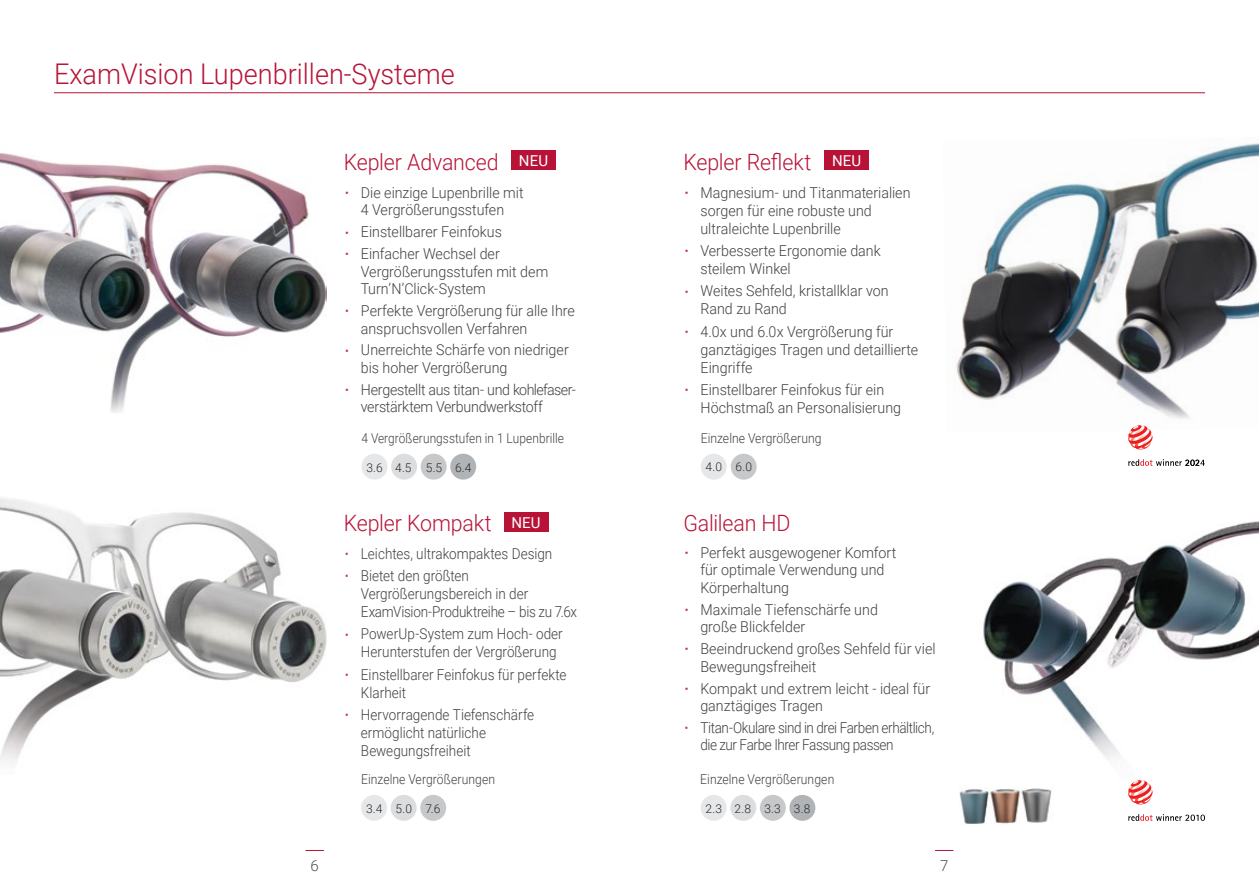
<style>
.page{position:relative;width:1259px;height:893px;background:#fff}
.page>*{position:absolute;margin:0;border:0;box-sizing:border-box;transform-origin:0 0}
.t1{font:300 28.5px "Roboto";color:#b81237;scale:.95 1}
.t2{font:300 22.5px "Roboto";letter-spacing:-.01em;color:#b81237;scale:.95 1}
.t3{font:300 15px/17.5px "Roboto";color:#414042;scale:.95 1}
.t4{font:300 15px/18px "Roboto";color:#414042;scale:.9 1}
.t5{font:300 15px/17.5px "Roboto";letter-spacing:-.03em;color:#414042;scale:.9 1}
.t6{font:300 15px/17.5px "Roboto";letter-spacing:-.02em;color:#414042;scale:.95 1}
.t7{font:15px "Roboto";letter-spacing:.01em;color:#fff}
.t8{font:300 15px "Roboto";color:#4d4d4f}
.t9{font:300 13.5px "Roboto";letter-spacing:.005em;color:#414042;scale:.9 1}
.t10{font:300 13.5px "Roboto";letter-spacing:.005em;color:#414042;scale:.88 1}
.t11{font:300 12px "Roboto";color:#292829}
</style>
<div class="page">
<svg style="left:935px;top:850px;width:18px;height:1px"></svg>
<svg style="left:306px;top:850px;width:18px;height:1px"></svg>
<img style="left:0;top:153px;width:327px;height:259px">
<img style="left:0;top:498px;width:327px;height:265px">
<img style="left:956px;top:143px;width:303px;height:276px">
<hr style="left:54px;top:93px;width:1151px;height:1px;background:#b81237">
<div style="left:361px;top:795px;width:26px;height:26px;background:#e6e7e8;border-radius:50%"></div>
<div style="left:701px;top:795px;width:25px;height:26px;background:#e6e7e8;border-radius:50%"></div>
<div style="left:391px;top:795px;width:25px;height:26px;background:#dcddde;border-radius:50%"></div>
<div style="left:730px;top:795px;width:26px;height:26px;background:#dcddde;border-radius:50%"></div>
<div style="left:420px;top:795px;width:26px;height:26px;background:#c7c8ca;border-radius:50%"></div>
<div style="left:760px;top:795px;width:26px;height:26px;background:#c7c8ca;border-radius:50%"></div>
<div style="left:789px;top:795px;width:26px;height:26px;background:#b1b4b6;border-radius:50%"></div>
<div style="left:361px;top:454px;width:26px;height:26px;background:#e6e7e8;border-radius:50%"></div>
<div style="left:391px;top:454px;width:26px;height:26px;background:#dcddde;border-radius:50%"></div>
<div style="left:421px;top:454px;width:25px;height:26px;background:#c7c8ca;border-radius:50%"></div>
<div style="left:450px;top:454px;width:26px;height:26px;background:#b1b4b6;border-radius:50%"></div>
<img style="left:983px;top:521px;width:276px;height:239px">
<img style="left:959px;top:788px;width:93px;height:36px">
<svg style="left:1128px;top:425px;width:24px;height:24px"></svg>
<svg style="left:1128px;top:459px;width:77px;height:7px"></svg>
<svg style="left:1128px;top:780px;width:24px;height:24px"></svg>
<svg style="left:1128px;top:814px;width:77px;height:7px"></svg>
<div style="left:511px;top:150px;width:44px;height:20px;background:#b81237"></div>
<div style="left:504px;top:512px;width:44px;height:20px;background:#b81237"></div>
<div style="left:824px;top:150px;width:44px;height:20px;background:#b81237"></div>
<div style="left:701px;top:454px;width:25px;height:26px;background:#e6e7e8;border-radius:50%"></div>
<div style="left:730px;top:454px;width:26px;height:26px;background:#c7c8ca;border-radius:50%"></div>
<h1 class="t1" style="left:54px;top:54px;width:423px">ExamVision Lupenbrillen-Systeme</h1>
<h2 class="t2" style="left:344px;top:147px;width:165px">Kepler Advanced</h2>
<p class="t3" style="left:344px;top:183px;width:191px;text-align:center"><sup>.</sup> Die einzige Lupenbrille mit<br>4 Vergrößerungsstufen</p>
<p class="t3" style="left:344px;top:221px;width:168px;line-height:21.8px"><sup>.</sup> Einstellbarer Feinfokus <sup>.</sup> Einfacher Wechsel der</p>
<p class="t3" style="left:361px;top:262px;width:199px">Vergrößerungsstufen mit dem<br>Turn’N’Click-System</p>
<p class="t3" style="left:361px;top:301px;width:227px;text-indent:-17px"><sup>.</sup> Perfekte Vergrößerung für alle Ihre anspruchsvollen Verfahren</p>
<p class="t3" style="left:361px;top:341px;width:220px;text-indent:-17px"><sup>.</sup> Unerreichte Schärfe von niedriger bis hoher Vergrößerung</p>
<p class="t6" style="left:361px;top:380px;width:228px;text-indent:-17px"><sup>.</sup> Hergestellt aus titan- und kohlefaser&shy;verstärktem Verbundwerkstoff</p>
<p class="t7" style="left:519px;top:150px;width:31px">NEU</p>
<p class="t10" style="left:361px;top:429px;width:232px">4 Vergrößerungsstufen in 1 Lupenbrille</p>
<h2 class="t2" style="left:683px;top:147px;width:136px">Kepler Reflekt</h2>
<p class="t3" style="left:700px;top:183px;width:223px;line-height:18px;text-indent:-17px"><sup>.</sup> Magnesium- und Titanmaterialien sorgen für eine robuste und ultraleichte Lupenbrille</p>
<p class="t3" style="left:700px;top:241px;width:191px;line-height:18px;text-indent:-17px"><sup>.</sup> Verbesserte Ergonomie dank steilem Winkel</p>
<p class="t3" style="left:700px;top:282px;width:199px;line-height:18px;text-indent:-17px"><sup>.</sup> Weites Sehfeld, kristallklar von<br>Rand zu Rand</p>
<p class="t3" style="left:700px;top:322px;width:231px;line-height:18px;text-indent:-17px"><sup>.</sup> 4.0x und 6.0x Vergrößerung für ganztägiges Tragen und detaillierte<br>Eingriffe</p>
<p class="t3" style="left:700px;top:380px;width:213px;line-height:18px;text-indent:-17px"><sup>.</sup> Einstellbarer Feinfokus für ein<br>Höchstmaß an Personalisierung</p>
<p class="t9" style="left:701px;top:429px;width:136px">Einzelne Vergrößerung</p>
<p class="t7" style="left:832px;top:150px;width:31px">NEU</p>
<p class="t11" style="left:366px;top:459px;width:107px">3.6 4.5 5.5 6.4</p>
<p class="t11" style="left:705px;top:458px;width:48px">4.0 6.0</p>
<h2 class="t2" style="left:344px;top:508px;width:157px">Kepler Kompakt</h2>
<p class="t4" style="left:344px;top:542px;width:233px;line-height:22.2px"><sup>.</sup> Leichtes, ultrakompaktes Design <sup>.</sup> Bietet den größten</p>
<p class="t4" style="left:361px;top:584px;width:242px">Vergrößerungsbereich in der<br>ExamVision-Produktreihe – bis zu 7.6x</p>
<p class="t4" style="left:361px;top:624px;width:226px;text-indent:-17px"><sup>.</sup> PowerUp-System zum Hoch- oder<br>Herunterstufen der Vergrößerung</p>
<p class="t4" style="left:361px;top:665px;width:230px;text-indent:-17px"><sup>.</sup> Einstellbarer Feinfokus für perfekte<br>Klarheit</p>
<p class="t4" style="left:361px;top:705px;width:194px;text-indent:-17px"><sup>.</sup> Hervorragende Tiefenschärfe ermöglicht natürliche<br>Bewegungsfreiheit</p>
<p class="t7" style="left:511px;top:512px;width:31px">NEU</p>
<h2 class="t2" style="left:683px;top:507px;width:114px">Galilean HD</h2>
<p class="t3" style="left:700px;top:543px;width:208px;text-indent:-17px"><sup>.</sup> Perfekt ausgewogener Komfort für optimale Verwendung und<br>Körperhaltung</p>
<p class="t3" style="left:700px;top:600px;width:188px;text-indent:-17px"><sup>.</sup> Maximale Tiefenschärfe und große Blickfelder</p>
<p class="t3" style="left:700px;top:639px;width:249px;text-indent:-17px"><sup>.</sup> Beeindruckend großes Sehfeld für viel<br>Bewegungsfreiheit</p>
<p class="t3" style="left:700px;top:679px;width:243px;text-indent:-17px"><sup>.</sup> Kompakt und extrem leicht - ideal für ganztägiges Tragen</p>
<p class="t5" style="left:700px;top:718px;width:261px;text-indent:-17px"><sup>.</sup> Titan-Okulare sind in drei Farben erhältlich, die zur Farbe Ihrer Fassung passen</p>
<p class="t9" style="left:361px;top:770px;width:150px">Einzelne Vergrößerungen</p>
<p class="t9" style="left:700px;top:770px;width:150px">Einzelne Vergrößerungen</p>
<p class="t11" style="left:366px;top:800px;width:76px">3.4 5.0 7.6</p>
<p class="t11" style="left:705px;top:800px;width:106px">2.3 2.8 3.3 3.8</p>
<p class="t8" style="left:310px;top:855px;width:10px">6</p>
<p class="t8" style="left:940px;top:855px;width:10px">7</p>
</div>
